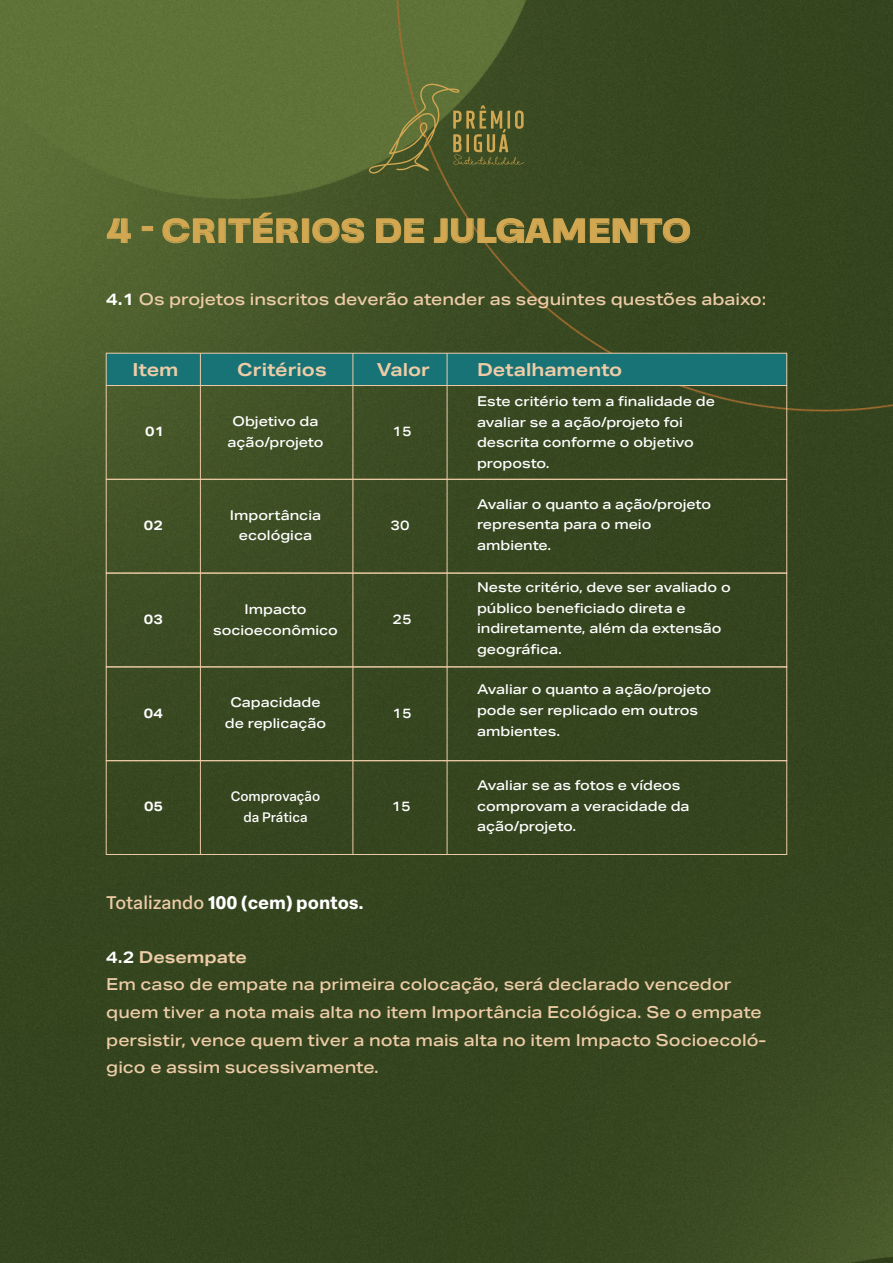
<style>
.page{position:relative;width:893px;height:1263px;background:#fff}
.page>*{position:absolute;margin:0;border:0;box-sizing:border-box;transform-origin:0 0}
.t1{font:900 35.85px "Stara";color:#d2a752}
.t2{font:700 18px "Aktiv Grotesk Ex";color:#edcca7}
.t3{font:700 18px "Elza Text";color:#fff}
.t4{font:500 16.5px/27.6px "Aktiv Grotesk Ex";color:#edcca7}
.t5{font:500 13.5px/20.7px "Aktiv Grotesk Ex";color:#fff}
.t6{font:500 13.5px/20.7px "Elza Text";color:#fff;text-align:center}
.t7{font:700 13.5px "Aktiv Grotesk Ex";color:#fff}
.s1{font-weight:700;color:#fff}
.s2{font-weight:500;color:#edcca7}
.s3{font-weight:700}
</style>
<div class="page">
<img style="left:0;top:0;width:893px;height:1263px">
<svg style="left:369px;top:80px;width:155px;height:94px;background:#5c6530"></svg>
<svg style="left:107px;top:219px;width:24px;height:24px"></svg>
<div style="left:142px;top:226px;width:11px;height:5px;border:1px solid #d2a752"></div>
<svg style="left:163px;top:219px;width:52px;height:24px"></svg>
<svg style="left:229px;top:213px;width:69px;height:30px;background:#626932"></svg>
<div style="left:302px;top:219px;width:7px;height:24px;border:1px solid #d2a752"></div>
<svg style="left:313px;top:215px;width:51px;height:28px"></svg>
<svg style="left:376px;top:219px;width:48px;height:24px"></svg>
<svg style="left:434px;top:218px;width:256px;height:25px;background:#575b2a"></svg>
<div style="left:106px;top:760px;width:681px;height:95px;border:1px solid #edcca7"></div>
<hr style="left:200px;top:667px;width:1px;height:187px;background:#edcca7">
<hr style="left:447px;top:667px;width:1px;height:187px;background:#edcca7">
<hr style="left:352px;top:667px;width:1px;height:187px;background:#edcca7">
<div style="left:106px;top:353px;width:681px;height:32px;background:#177376"></div>
<div style="left:106px;top:479px;width:681px;height:94px;border:1px solid #edcca7"></div>
<div style="left:106px;top:573px;width:681px;height:94px;border:1px solid #edcca7"></div>
<hr style="left:200px;top:353px;width:1px;height:314px;background:#edcca7">
<hr style="left:447px;top:353px;width:1px;height:314px;background:#edcca7">
<hr style="left:352px;top:353px;width:1px;height:314px;background:#edcca7">
<div style="left:106px;top:353px;width:681px;height:33px;border:1px solid #edcca7"></div>
<h1 class="t1" style="left:106px;top:210px;width:586px">4 - CRITÉRIOS DE JULGAMENTO</h1>
<p class="t4" style="left:106px;top:285px;width:662px"><span class="s1">4.1</span> Os projetos inscritos deverão atender as seguintes questões abaixo:</p>
<h2 class="t2" style="left:133px;top:358px;width:47px">Item</h2>
<h2 class="t2" style="left:237px;top:358px;width:91px">Critérios</h2>
<h2 class="t2" style="left:377px;top:358px;width:55px">Valor</h2>
<h2 class="t2" style="left:477px;top:358px;width:147px">Detalhamento</h2>
<p class="t5" style="left:228px;top:411px;width:97px;text-align:center">Objetivo da ação/projeto</p>
<p class="t7" style="left:145px;top:423px;width:20px">01</p>
<p class="t5" style="left:393px;top:421px;width:20px">15</p>
<p class="t5" style="left:477px;top:390px;width:239px">Este critério tem a finalidade de avaliar se a ação/projeto foi descrita conforme o objetivo proposto.</p>
<p class="t5" style="left:230px;top:504px;width:93px;text-align:center">Importância ecológica</p>
<p class="t5" style="left:477px;top:493px;width:236px">Avaliar o quanto a ação/projeto representa para o meio ambiente.</p>
<p class="t7" style="left:144px;top:517px;width:20px">02</p>
<p class="t5" style="left:391px;top:515px;width:20px">30</p>
<p class="t5" style="left:213px;top:599px;width:126px;text-align:center">Impacto socioeconômico</p>
<p class="t7" style="left:144px;top:611px;width:20px">03</p>
<p class="t5" style="left:393px;top:608px;width:20px">25</p>
<p class="t5" style="left:225px;top:692px;width:103px;text-align:center">Capacidade de replicação</p>
<p class="t7" style="left:144px;top:704px;width:20px">04</p>
<p class="t5" style="left:393px;top:702px;width:20px">15</p>
<p class="t5" style="left:477px;top:577px;width:255px">Neste critério, deve ser avaliado o público beneficiado direta e indiretamente, além da extensão geográfica.</p>
<p class="t5" style="left:477px;top:679px;width:236px">Avaliar o quanto a ação/projeto pode ser replicado em outros ambientes.</p>
<p class="t6" style="left:231px;top:785px;width:91px">Comprovação da Prática</p>
<p class="t5" style="left:477px;top:774px;width:214px">Avaliar se as fotos e vídeos comprovam a veracidade da ação/projeto.</p>
<p class="t7" style="left:144px;top:798px;width:20px">05</p>
<p class="t5" style="left:392px;top:796px;width:20px">15</p>
<h2 class="t3" style="left:106px;top:889px;width:259px"><span class="s2">Totalizando</span> 100 (cem) pontos.</h2>
<p class="t4" style="left:106px;top:943px;width:662px"><span class="s1">4.2</span> <span class="s3">Desempate<br></span>Em caso de empate na primeira colocação, será declarado vencedor quem tiver a nota mais alta no item Importância Ecológica. Se o empate persistir, vence quem tiver a nota mais alta no item Impacto Socioecoló&shy;gico e assim sucessivamente.</p>
</div>
